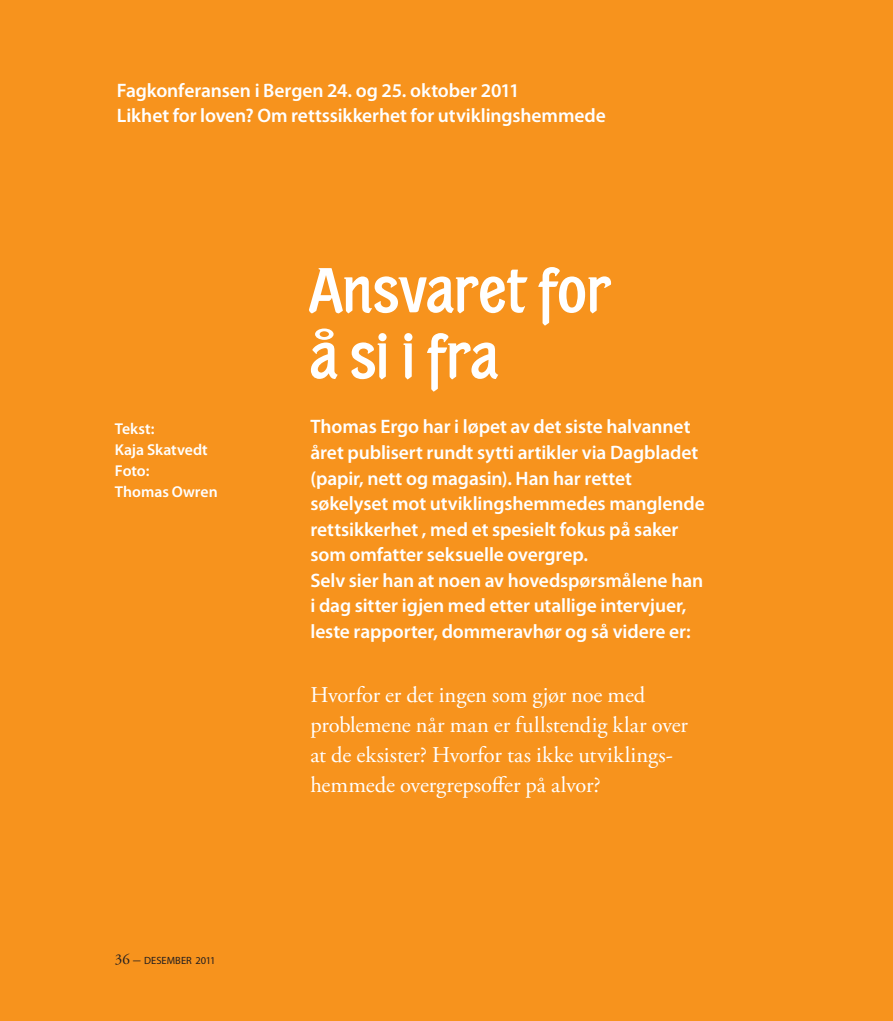
<style>
.page{position:relative;width:893px;height:1021px;background:#fff}
.page>*{position:absolute;margin:0;border:0;box-sizing:border-box;transform-origin:0 0}
.t1{font:300 66px/66px "Portobello";color:#fff}
.t2{font:22.5px/30px "Adobe Garamond Pro";letter-spacing:-.005em;color:#fff}
.t3{font:600 19.5px/25.5px "Myriad Pro";letter-spacing:-.005em;color:#fff}
.t4{font:600 15.75px/21px "Myriad Pro";color:#fff}
.t5{font:10.5px "Myriad Pro";color:#231f20}
.s1{font-family:"Adobe Garamond Pro";font-size:15px}
</style>
<div class="page">
<div style="left:0;top:0;width:893px;height:1020px;background:#f7931d"></div>
<p class="t3" style="left:117px;top:77px;width:490px">Fagkonferansen i Bergen 24. og 25. oktober 2011<br>Likhet for loven? Om rettssikkerhet for utviklingshemmede</p>
<p class="t4" style="left:115px;top:417px;width:104px">Tekst:<br>Kaja Skatvedt<br>Foto:<br>Thomas Owren</p>
<p class="t5" style="left:115px;top:953px;width:102px"><span class="s1">36 –</span> DESEMBER 2011</p>
<h1 class="t1" style="left:310px;top:259px;width:302px">Ansvaret for å si i fra</h1>
<p class="t3" style="left:310px;top:413px;width:396px">Thomas Ergo har i løpet av det siste halvannet året publisert rundt sytti artikler via Dagbladet (papir, nett og magasin). Han har rettet søkelyset mot utviklingshemmedes manglende rettsikkerhet , med et spesielt fokus på saker som omfatter seksuelle overgrep.<br>Selv sier han at noen av hovedspørsmålene han i dag sitter igjen med etter utallige intervjuer, leste rapporter, dommeravhør og så videre er:</p>
<p class="t2" style="left:310px;top:680px;width:379px">Hvorfor er det ingen som gjør noe med problemene når man er fullstendig klar over at de eksister? Hvorfor tas ikke utviklings&shy;hemmede overgrepsoffer på alvor?</p>
</div>
